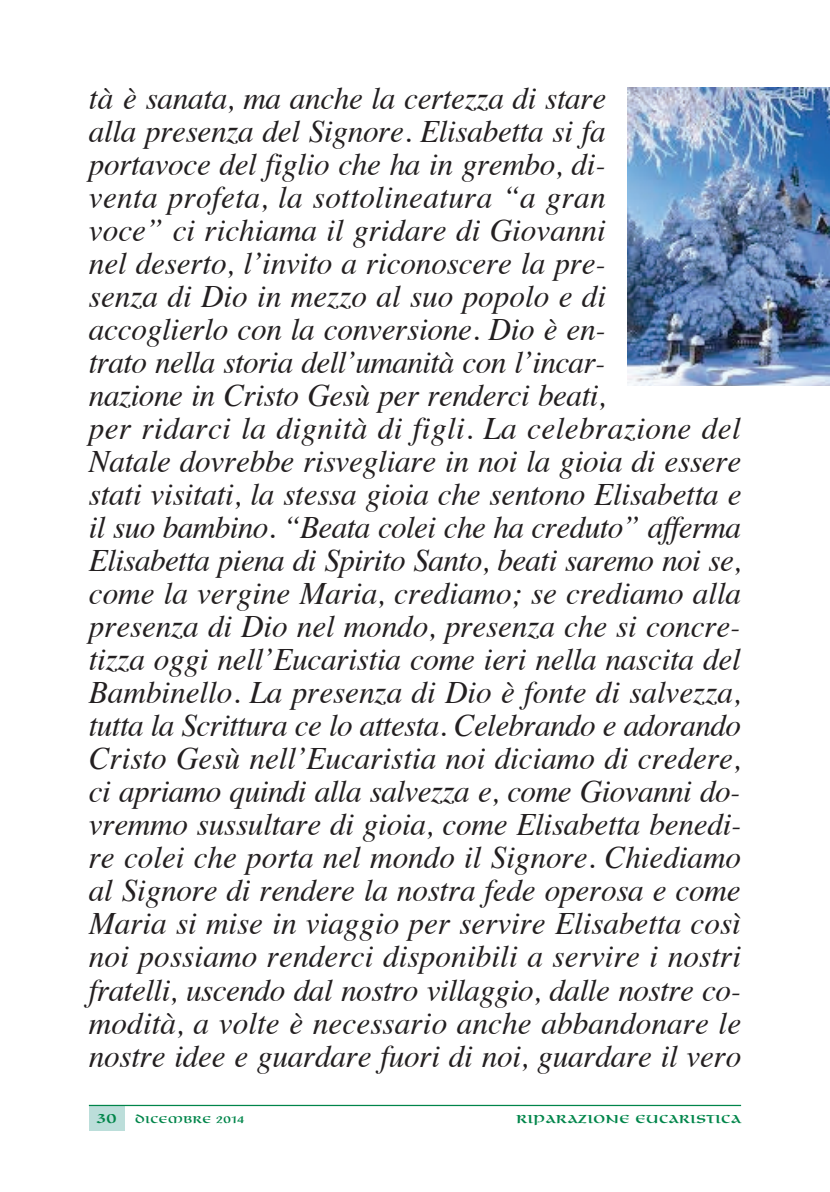
<style>
.page{position:relative;width:830px;height:1192px;background:#fff}
.page>*{position:absolute;margin:0;border:0;box-sizing:border-box;transform-origin:0 0}
.t1{font:italic 31.25px/33px "Times";letter-spacing:-.01em;color:#231f20}
.t2{font:17.5px "Omnia";color:#00854a}
.t3{font:15px "Omnia";color:#00854a}
.s1{font-size:20px}
</style>
<div class="page">
<img style="left:627px;top:87px;width:203px;height:298px">
<div style="left:89px;top:1105px;width:35px;height:26px;background:#bcdeda"></div>
<hr style="left:89px;top:1104px;width:652px;height:1px;background:#00854a">
<p class="t1" style="left:89px;top:80px;width:654px">tà è sanata, ma anche la certezza di stare<br>alla presenza del Signore. Elisabetta si fa<br>portavoce del figlio che ha in grembo, di-<br>venta profeta, la sottolineatura “a gran<br>voce” ci richiama il gridare di Giovanni<br>nel deserto, l’invito a riconoscere la pre-<br>senza di Dio in mezzo al suo popolo e di accoglierlo con la conversione. Dio è en-<br>trato nella storia dell’umanità con l’incar-<br>nazione in Cristo Gesù per renderci beati,<br>per ridarci la dignità di figli. La celebrazione del Natale dovrebbe risvegliare in noi la gioia di essere stati visitati, la stessa gioia che sentono Elisabetta e il suo bambino. “Beata colei che ha creduto” afferma Elisabetta piena di Spirito Santo, beati saremo noi se, come la vergine Maria, crediamo; se crediamo alla presenza di Dio nel mondo, presenza che si concre&shy;tizza oggi nell’Eucaristia come ieri nella nascita del Bambinello. La presenza di Dio è fonte di salvezza, tutta la Scrittura ce lo attesta. Celebrando e adorando Cristo Gesù nell’Eucaristia noi diciamo di credere, ci apriamo quindi alla salvezza e, come Giovanni do&shy;vremmo sussultare di gioia, come Elisabetta benedi&shy;re colei che porta nel mondo il Signore. Chiediamo al Signore di rendere la nostra fede operosa e come Maria si mise in viaggio per servire Elisabetta così noi possiamo renderci disponibili a servire i nostri fratelli, uscendo dal nostro villaggio, dalle nostre co&shy;modità, a volte è necessario anche abbandonare le nostre idee e guardare fuori di noi, guardare il vero</p>
<p class="t3" style="left:96px;top:1112px;width:149px"><span class="s1">30</span> DICEMBRE 2014</p>
<p class="t2" style="left:516px;top:1111px;width:226px">Riparazione Eucaristica</p>
</div>
